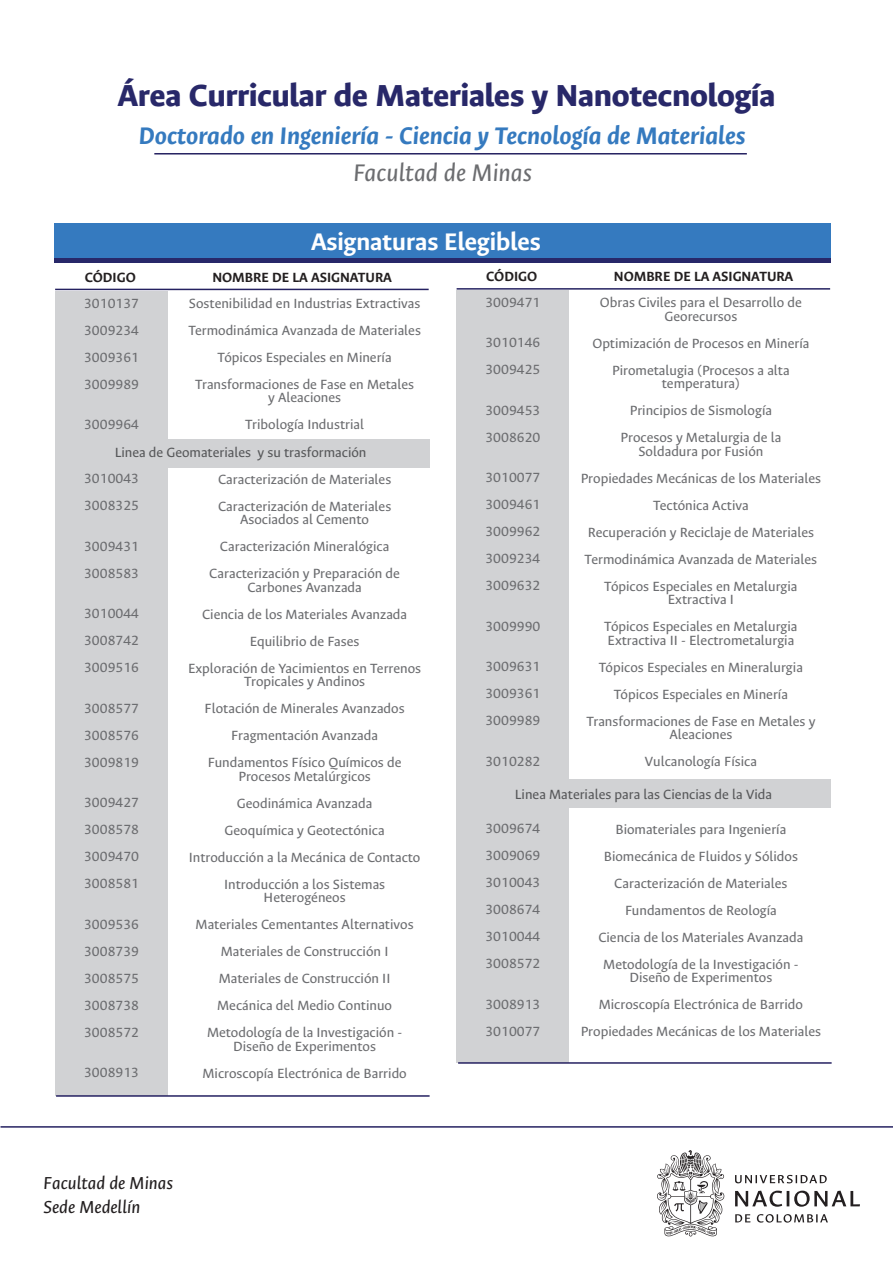
<style>
.page{position:relative;width:893px;height:1263px;background:#fff}
.page>*{position:absolute;margin:0;border:0;box-sizing:border-box;transform-origin:0 0}
.t1{font:800 34.2px "Ancizar Sans";color:#282869}
.t2{font:italic 700 27px "Ancizar Sans";color:#357abf}
.t3{font:700 27px "Ancizar Sans";color:#fff}
.t4{font:italic 27px "Ancizar Sans";color:#6c6d70}
.t5{font:italic 19.5px/23.4px "Ancizar Sans";color:#231f20}
.t6{font:15px/27px "Ancizar Sans";color:#6c6d70;text-align:center}
.t7{font:15px "Ancizar Sans";color:#57585a}
.t8{font:700 15px "Ancizar Sans";color:#231f20}
</style>
<div class="page">
<hr style="left:154px;top:153px;width:593px;height:2px;background:#252161">
<div style="left:54px;top:224px;width:776px;height:34px;background:#357abf"></div>
<div style="left:54px;top:258px;width:776px;height:5px;background:#282869"></div>
<hr style="left:55px;top:289px;width:374px;height:1px;background:#252161">
<div style="left:55px;top:291px;width:113px;height:804px;background:#d1d2d4"></div>
<hr style="left:56px;top:1095px;width:374px;height:2px;background:#252161">
<div style="left:56px;top:440px;width:374px;height:28px;background:#d1d2d4"></div>
<svg style="left:735px;top:1175px;width:92px;height:8px"></svg>
<svg style="left:735px;top:1190px;width:125px;height:17px"></svg>
<svg style="left:735px;top:1214px;width:15px;height:8px"></svg>
<svg style="left:757px;top:1214px;width:71px;height:8px"></svg>
<svg style="left:657px;top:1150px;width:67px;height:86px"></svg>
<hr style="left:1px;top:1126px;width:892px;height:2px;background:#252161">
<hr style="left:457px;top:288px;width:373px;height:2px;background:#252161">
<div style="left:456px;top:290px;width:113px;height:772px;background:#d1d2d4"></div>
<hr style="left:458px;top:1062px;width:374px;height:2px;background:#252161">
<div style="left:457px;top:779px;width:374px;height:29px;background:#d1d2d4"></div>
<h1 class="t1" style="left:118px;top:76px;width:659px">Área Curricular de Materiales y Nanotecnología</h1>
<h2 class="t2" style="left:139px;top:120px;width:608px">Doctorado en Ingeniería - Ciencia y Tecnología de Materiales</h2>
<h2 class="t4" style="left:354px;top:158px;width:180px">Facultad de Minas</h2>
<h2 class="t3" style="left:311px;top:227px;width:231px">Asignaturas Elegibles</h2>
<p class="t8" style="left:85px;top:269px;width:52px">CÓDIGO</p>
<p class="t8" style="left:212px;top:269px;width:181px">NOMBRE DE LA ASIGNATURA</p>
<p class="t6" style="left:188px;top:290px;width:234px">Sostenibilidad en Industrias Extractivas Termodinámica Avanzada de Materiales Tópicos Especiales en Minería Transformaciones de Fase en Metales</p>
<p class="t6" style="left:245px;top:384px;width:120px">y Aleaciones<br>Tribología Industrial</p>
<p class="t6" style="left:84px;top:290px;width:57px;text-align:justify">3010137<br>3009234<br>3009361<br>3009989</p>
<p class="t6" style="left:84px;top:411px;width:57px">3009964</p>
<p class="t7" style="left:115px;top:444px;width:253px">Linea de Geomateriales y su trasformación</p>
<p class="t6" style="left:84px;top:465px;width:57px;text-align:left">3010043<br>3008325</p>
<p class="t6" style="left:84px;top:533px;width:57px;text-align:left">3009431<br>3008583</p>
<p class="t6" style="left:84px;top:600px;width:57px;text-align:justify">3010044<br>3008742<br>3009516</p>
<p class="t6" style="left:84px;top:695px;width:57px;text-align:justify">3008577<br>3008576<br>3009819</p>
<p class="t6" style="left:84px;top:789px;width:57px;text-align:justify">3009427<br>3008578<br>3009470<br>3008581</p>
<p class="t6" style="left:84px;top:911px;width:57px;text-align:justify">3009536<br>3008739<br>3008575<br>3008738<br>3008572</p>
<p class="t6" style="left:84px;top:1059px;width:57px">3008913</p>
<p class="t6" style="left:218px;top:465px;width:175px;text-align:left">Caracterización de Materiales<br>Caracterización de Materiales</p>
<p class="t6" style="left:209px;top:506px;width:192px">Asociados al Cemento<br>Caracterización Mineralógica<br>Caracterización y Preparación de</p>
<p class="t6" style="left:188px;top:573px;width:235px">Carbones Avanzada<br>Ciencia de los Materiales Avanzada<br>Equilibrio de Fases<br>Exploración de Yacimientos en Terrenos</p>
<p class="t6" style="left:205px;top:668px;width:202px">Tropicales y Andinos<br>Flotación de Minerales Avanzados<br>Fragmentación Avanzada<br>Fundamentos Físico Químicos de</p>
<p class="t6" style="left:189px;top:762px;width:233px">Procesos Metalúrgicos<br>Geodinámica Avanzada<br>Geoquímica y Geotectónica<br>Introducción a la Mecánica de Contacto<br>Introducción a los Sistemas</p>
<p class="t6" style="left:196px;top:884px;width:219px">Heterogéneos<br>Materiales Cementantes Alternativos<br>Materiales de Construcción I<br>Materiales de Construcción II<br>Mecánica del Medio Continuo<br>Metodología de la Investigación -</p>
<p class="t6" style="left:203px;top:1032px;width:206px">Diseño de Experimentos<br>Microscopía Electrónica de Barrido</p>
<h3 class="t5" style="left:43px;top:1172px;width:131px">Facultad de Minas<br>Sede Medellín</h3>
<p class="t8" style="left:486px;top:268px;width:52px">CÓDIGO</p>
<p class="t8" style="left:614px;top:268px;width:181px">NOMBRE DE LA ASIGNATURA</p>
<p class="t6" style="left:485px;top:289px;width:57px">3009471</p>
<p class="t6" style="left:485px;top:329px;width:57px;text-align:left">3010146<br>3009425</p>
<p class="t6" style="left:485px;top:397px;width:57px;text-align:left">3009453<br>3008620</p>
<p class="t6" style="left:485px;top:464px;width:57px;text-align:justify">3010077<br>3009461<br>3009962<br>3009234<br>3009632</p>
<p class="t6" style="left:485px;top:613px;width:57px">3009990</p>
<p class="t6" style="left:485px;top:653px;width:57px;text-align:justify">3009631<br>3009361<br>3009989</p>
<p class="t6" style="left:485px;top:748px;width:57px">3010282</p>
<p class="t6" style="left:600px;top:296px;width:204px;line-height:13.5px">Obras Civiles para el Desarrollo de<br>Georecursos</p>
<p class="t6" style="left:592px;top:330px;width:219px">Optimización de Procesos en Minería<br>Pirometalugia (Procesos a alta</p>
<p class="t6" style="left:621px;top:370px;width:162px">temperatura)<br>Principios de Sismología<br>Procesos y Metalurgia de la</p>
<p class="t6" style="left:581px;top:438px;width:242px">Soldadura por Fusión<br>Propiedades Mecánicas de los Materiales<br>Tectónica Activa<br>Recuperación y Reciclaje de Materiales<br>Termodinámica Avanzada de Materiales<br>Tópicos Especiales en Metalurgia</p>
<p class="t6" style="left:604px;top:586px;width:195px">Extractiva I<br>Tópicos Especiales en Metalurgia</p>
<p class="t6" style="left:586px;top:627px;width:231px">Extractiva II - Electrometalurgia Tópicos Especiales en Mineralurgia Tópicos Especiales en Minería Transformaciones de Fase en Metales y</p>
<p class="t6" style="left:645px;top:721px;width:114px">Aleaciones<br>Vulcanología Física</p>
<p class="t7" style="left:515px;top:786px;width:259px">Linea Materiales para las Ciencias de la Vida</p>
<p class="t6" style="left:485px;top:815px;width:57px;text-align:justify">3009674<br>3009069<br>3010043<br>3008674<br>3010044<br>3008572</p>
<p class="t6" style="left:485px;top:991px;width:57px;text-align:left">3008913<br>3010077</p>
<p class="t6" style="left:598px;top:816px;width:207px">Biomateriales para Ingeniería<br>Biomecánica de Fluidos y Sólidos<br>Caracterización de Materiales<br>Fundamentos de Reología<br>Ciencia de los Materiales Avanzada<br>Metodología de la Investigación -</p>
<p class="t6" style="left:581px;top:964px;width:242px">Diseño de Experimentos<br>Microscopía Electrónica de Barrido<br>Propiedades Mecánicas de los Materiales</p>
</div>
